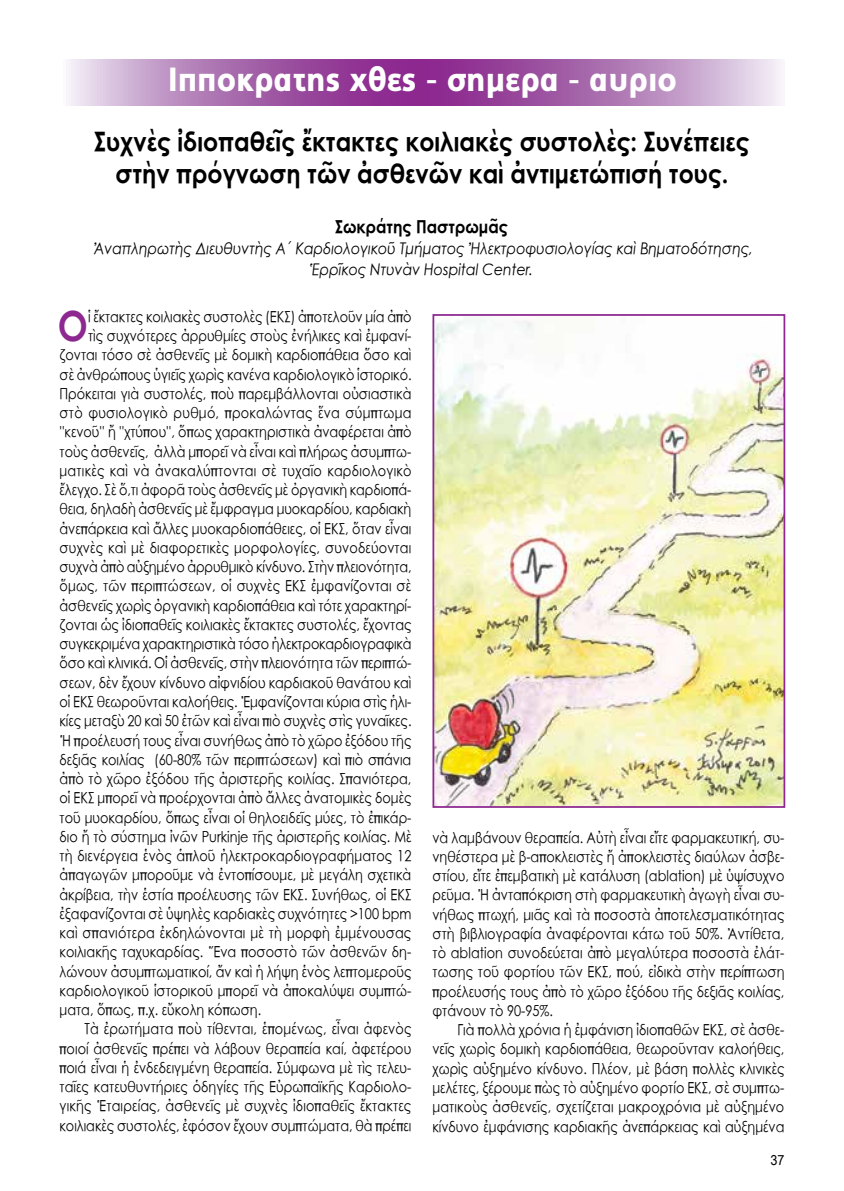
<style>
.page{position:relative;width:844px;height:1191px;background:#fff}
.page>*{position:absolute;margin:0;border:0;box-sizing:border-box;transform-origin:0 0}
.t1{font:41.65px "SK Century Gothic Pol Uni W Bold";color:#8d2890;scale:.86 1}
.t2{font:900 33.25px "PF Catalog";color:#fff;scale:.9 1}
.t3{font:26.25px/31.5px "SK Century Gothic Pol Uni W Bold";color:#000;text-align:center;scale:.9 1}
.t4{font:17.5px "SK Century Gothic Pol Uni W Bold";color:#000;scale:.9 1}
.t5{font:15.75px/21px "SK Century Gothic Pol Uni W Italic";color:#000;text-align:center;scale:.9 1}
.t6{font:14.88px/19.2px "SK Century Gothic Pol Uni W";color:#000;text-align:justify;scale:.86 1}
.t7{font:14.88px "SK Century Gothic Pol Uni W";letter-spacing:.02em;color:#000;scale:.86 1}
.t8{font:14px "Arial Unicode MS";color:#000;scale:.9 1}
</style>
<div class="page">
<svg style="left:69px;top:60px;width:713px;height:46px;background:#af74b4"></svg>
<img style="left:435px;top:317px;width:347px;height:488px">
<div style="left:432px;top:314px;width:353px;height:494px;border:2px solid #8d2890"></div>
<h2 class="t2" style="left:168px;top:60px;width:566px">Ιπποκρατης χθες - σημερα - αυριο</h2>
<h3 class="t3" style="left:94px;top:125px;width:729px">Συχνὲς ἰδιοπαθεῖς ἔκτακτες κοιλιακὲς συστολὲς: Συνέπειες στὴν πρόγνωση τῶν ἀσθενῶν καὶ ἀντιμετώπισή τους.</h3>
<p class="t4" style="left:335px;top:214px;width:193px">Σωκράτης Παστρωμᾶς</p>
<p class="t5" style="left:94px;top:238px;width:733px">Ἀναπληρωτὴς Διευθυντὴς Α΄ Καρδιολογικοῦ Τμήματος Ἠλεκτροφυσιολογίας καὶ Βηματοδότησης,<br>Ἑρρῖκος Ντυνὰν Hospital Center.</p>
<h1 class="t1" style="left:58px;top:294px;width:37px">Ο</h1>
<p class="t6" style="left:88px;top:307px;width:377px">ἱ ἔκτακτες κοιλιακὲς συστολὲς (ΕΚΣ) ἀποτελοῦν μία ἀπὸ</p>
<p class="t6" style="left:88px;top:326px;width:377px">τὶς συχνότερες ἀρρυθμίες στοὺς ἐνήλικες καὶ ἐμφανί-</p>
<p class="t6" style="left:60px;top:345px;width:410px">ζονται τόσο σὲ ἀσθενεῖς μὲ δομικὴ καρδιοπάθεια ὅσο καὶ</p>
<p class="t6" style="left:60px;top:365px;width:410px">σὲ ἀνθρώπους ὑγιεῖς χωρὶς κανένα καρδιολογικὸ ἱστορικό.</p>
<p class="t6" style="left:60px;top:384px;width:410px">Πρόκειται γιὰ συστολές, ποὺ παρεμβάλλονται οὐσιαστικὰ</p>
<p class="t7" style="left:60px;top:404px;width:410px">στὸ φυσιολογικὸ ρυθμό, προκαλώντας ἕνα σύμπτωμα</p>
<p class="t6" style="left:60px;top:422px;width:410px">''κενοῦ'' ἤ ''χτύπου'', ὅπως χαρακτηριστικὰ ἀναφέρεται ἀπὸ</p>
<p class="t6" style="left:60px;top:442px;width:410px">τοὺς ἀσθενεῖς, ἀλλὰ μπορεῖ νὰ εἶναι καὶ πλήρως ἀσυμπτω-</p>
<p class="t7" style="left:60px;top:462px;width:410px">ματικὲς καὶ νὰ ἀνακαλύπτονται σὲ τυχαῖο καρδιολογικὸ</p>
<p class="t6" style="left:60px;top:480px;width:410px">ἔλεγχο. Σὲ ὅ,τι ἀφορᾶ τοὺς ἀσθενεῖς μὲ ὀργανικὴ καρδιοπά-</p>
<p class="t6" style="left:60px;top:499px;width:410px">θεια, δηλαδὴ ἀσθενεῖς μὲ ἔμφραγμα μυοκαρδίου, καρδιακὴ</p>
<p class="t6" style="left:60px;top:519px;width:410px">ἀνεπάρκεια καὶ ἄλλες μυοκαρδιοπάθειες, οἱ ΕΚΣ, ὅταν εἶναι</p>
<p class="t6" style="left:60px;top:538px;width:410px">συχνὲς καὶ μὲ διαφορετικὲς μορφολογίες, συνοδεύονται</p>
<p class="t6" style="left:60px;top:557px;width:410px">συχνὰ ἀπὸ αὐξημένο ἀρρυθμικὸ κίνδυνο. Στὴν πλειονότητα,</p>
<p class="t6" style="left:60px;top:576px;width:410px">ὅμως, τῶν περιπτώσεων, οἱ συχνὲς ΕΚΣ ἐμφανίζονται σὲ</p>
<p class="t6" style="left:60px;top:596px;width:410px">ἀσθενεῖς χωρὶς ὀργανικὴ καρδιοπάθεια καὶ τότε χαρακτηρί-</p>
<p class="t6" style="left:60px;top:615px;width:410px">ζονται ὡς ἰδιοπαθεῖς κοιλιακὲς ἔκτακτες συστολές, ἔχοντας</p>
<p class="t6" style="left:60px;top:634px;width:410px">συγκεκριμένα χαρακτηριστικὰ τόσο ἠλεκτροκαρδιογραφικὰ</p>
<p class="t6" style="left:60px;top:653px;width:410px">ὅσο καὶ κλινικά. Οἱ ἀσθενεῖς, στὴν πλειονότητα τῶν περιπτώ-</p>
<p class="t6" style="left:60px;top:673px;width:410px">σεων, δὲν ἔχουν κίνδυνο αἰφνιδίου καρδιακοῦ θανάτου καὶ</p>
<p class="t6" style="left:60px;top:692px;width:410px">οἱ ΕΚΣ θεωροῦνται καλοήθεις. Ἐμφανίζονται κύρια στὶς ἡλι-</p>
<p class="t6" style="left:60px;top:711px;width:410px">κίες μεταξὺ 20 καὶ 50 ἐτῶν καὶ εἶναι πιὸ συχνὲς στὶς γυναῖκες.</p>
<p class="t6" style="left:60px;top:730px;width:410px">Ἡ προέλευσή τους εἶναι συνήθως ἀπὸ τὸ χῶρο ἐξόδου τῆς</p>
<p class="t6" style="left:60px;top:750px;width:410px">δεξιᾶς κοιλίας (60-80% τῶν περιπτώσεων) καὶ πιὸ σπάνια</p>
<p class="t6" style="left:60px;top:769px;width:410px">ἀπὸ τὸ χῶρο ἐξόδου τῆς ἀριστερῆς κοιλίας. Σπανιότερα,</p>
<p class="t6" style="left:60px;top:788px;width:410px">οἱ ΕΚΣ μπορεῖ νὰ προέρχονται ἀπὸ ἄλλες ἀνατομικὲς δομὲς</p>
<p class="t6" style="left:60px;top:807px;width:410px">τοῦ μυοκαρδίου, ὅπως εἶναι οἱ θηλοειδεῖς μύες, τὸ ἐπικάρ-</p>
<p class="t6" style="left:60px;top:827px;width:410px">διο ἤ τὸ σύστημα ἰνῶν Purkinje τῆς ἀριστερῆς κοιλίας. Μὲ</p>
<p class="t6" style="left:60px;top:846px;width:410px">τὴ διενέργεια ἑνὸς ἁπλοῦ ἠλεκτροκαρδιογραφήματος 12</p>
<p class="t6" style="left:60px;top:865px;width:410px">ἀπαγωγῶν μποροῦμε νὰ ἐντοπίσουμε, μὲ μεγάλη σχετικὰ</p>
<p class="t6" style="left:60px;top:884px;width:410px">ἀκρίβεια, τὴν ἑστία προέλευσης τῶν ΕΚΣ. Συνήθως, οἱ ΕΚΣ</p>
<p class="t6" style="left:60px;top:904px;width:410px">ἐξαφανίζονται σὲ ὑψηλὲς καρδιακὲς συχνότητες &gt;100 bpm</p>
<p class="t6" style="left:60px;top:923px;width:410px">καὶ σπανιότερα ἐκδηλώνονται μὲ τὴ μορφὴ ἐμμένουσας</p>
<p class="t6" style="left:60px;top:942px;width:410px">κοιλιακῆς ταχυκαρδίας. Ἕνα ποσοστὸ τῶν ἀσθενῶν δη-</p>
<p class="t6" style="left:60px;top:961px;width:410px">λώνουν ἀσυμπτωματικοί, ἄν καὶ ἡ λήψη ἑνὸς λεπτομεροῦς</p>
<p class="t6" style="left:60px;top:981px;width:410px">καρδιολογικοῦ ἱστορικοῦ μπορεῖ νὰ ἀποκαλύψει συμπτώ-</p>
<p class="t6" style="left:60px;top:1000px;width:236px">ματα, ὅπως, π.χ. εὔκολη κόπωση.</p>
<p class="t6" style="left:84px;top:1019px;width:382px">Τὰ ἐρωτήματα ποὺ τίθενται, ἑπομένως, εἶναι ἀφενὸς</p>
<p class="t6" style="left:60px;top:1038px;width:410px">ποιοί ἀσθενεῖς πρέπει νὰ λάβουν θεραπεία καί, ἀφετέρου</p>
<p class="t6" style="left:60px;top:1058px;width:410px">ποιά εἶναι ἡ ἐνδεδειγμένη θεραπεία. Σύμφωνα μὲ τὶς τελευ-</p>
<p class="t6" style="left:60px;top:1077px;width:410px">ταῖες κατευθυντήριες ὁδηγίες τῆς Εὐρωπαϊκῆς Καρδιολο-</p>
<p class="t6" style="left:60px;top:1096px;width:410px">γικῆς Ἑταιρείας, ἀσθενεῖς μὲ συχνὲς ἰδιοπαθεῖς ἔκτακτες</p>
<p class="t6" style="left:60px;top:1115px;width:410px">κοιλιακὲς συστολές, ἐφόσον ἔχουν συμπτώματα, θὰ πρέπει</p>
<p class="t6" style="left:432px;top:828px;width:410px">νὰ λαμβάνουν θεραπεία. Αὐτὴ εἶναι εἴτε φαρμακευτική, συ&shy;νηθέστερα μὲ β-αποκλειστὲς ἤ ἀποκλειστὲς διαύλων ἀσβε&shy;στίου, εἴτε ἐπεμβατικὴ μὲ κατάλυση (ablation) μὲ ὑψίσυχνο ρεῦμα. Ἡ ἀνταπόκριση στὴ φαρμακευτικὴ ἀγωγὴ εἶναι συ&shy;νήθως πτωχή, μιᾶς καὶ τὰ ποσοστὰ ἀποτελεσματικότητας στὴ βιβλιογραφία ἀναφέρονται κάτω τοῦ 50%. Ἀντίθετα, τὸ ablation συνοδεύεται ἀπὸ μεγαλύτερα ποσοστὰ ἐλάτ&shy;τωσης τοῦ φορτίου τῶν ΕΚΣ, πού, εἰδικὰ στὴν περίπτωση προέλευσής τους ἀπὸ τὸ χῶρο ἐξόδου τῆς δεξιᾶς κοιλίας, φτάνουν τὸ 90-95%.</p>
<p class="t6" style="left:432px;top:1020px;width:410px;text-indent:25px">Γιὰ πολλὰ χρόνια ἡ ἐμφάνιση ἰδιοπαθῶν ΕΚΣ, σὲ ἀσθε&shy;νεῖς χωρὶς δομικὴ καρδιοπάθεια, θεωροῦνταν καλοήθεις, χωρὶς αὐξημένο κίνδυνο. Πλέον, μὲ βάση πολλὲς κλινικὲς μελέτες, ξέρουμε πὼς τὸ αὐξημένο φορτίο ΕΚΣ, σὲ συμπτω&shy;ματικοὺς ἀσθενεῖς, σχετίζεται μακροχρόνια μὲ αὐξημένο κίνδυνο ἐμφάνισης καρδιακῆς ἀνεπάρκειας καὶ αὐξημένα</p>
<p class="t8" style="left:770px;top:1149px;width:17px">37</p>
</div>
